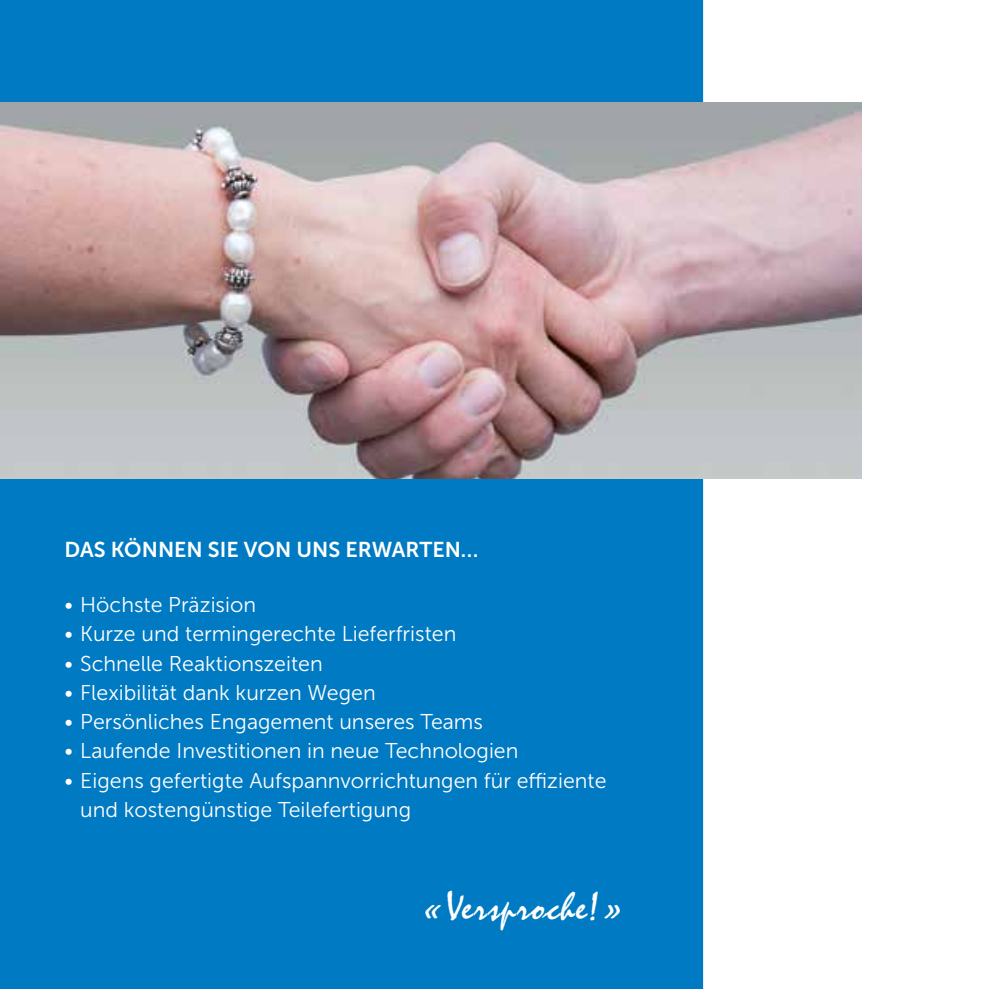
<style>
.page{position:relative;width:989px;height:989px;background:#fff}
.page>*{position:absolute;margin:0;border:0;box-sizing:border-box;transform-origin:0 0}
.t1{font:38.25px "Mistral";letter-spacing:.025em;color:#fff}
.t2{font:21.38px/29.2px "Museo Sans 300";color:#fff}
.t3{font:21.38px "Museo Sans 700";color:#fff}
</style>
<div class="page">
<div style="left:0;top:0;width:703px;height:989px;background:#007ac2"></div>
<img style="left:0;top:102px;width:861px;height:376px">
<p class="t3" style="left:64px;top:538px;width:415px">DAS KÖNNEN SIE VON UNS ERWARTEN…</p>
<p class="t2" style="left:64px;top:590px;width:193px">• Höchste Präzision</p>
<p class="t2" style="left:64px;top:619px;width:393px">• Kurze und termingerechte Lieferfristen</p>
<p class="t2" style="left:64px;top:649px;width:260px">• Schnelle Reaktionszeiten</p>
<p class="t2" style="left:64px;top:678px;width:313px">• Flexibilität dank kurzen Wegen</p>
<p class="t2" style="left:64px;top:707px;width:420px">• Persönliches Engagement unseres Teams</p>
<p class="t2" style="left:64px;top:736px;width:455px">• Laufende Investitionen in neue Technologien</p>
<p class="t2" style="left:80px;top:766px;width:528px;text-indent:-16px">• Eigens gefertigte Aufspannvorrichtungen für effiziente und kostengünstige Teilefertigung</p>
<h1 class="t1" style="left:421px;top:884px;width:206px">«Versproche!»</h1>
</div>
